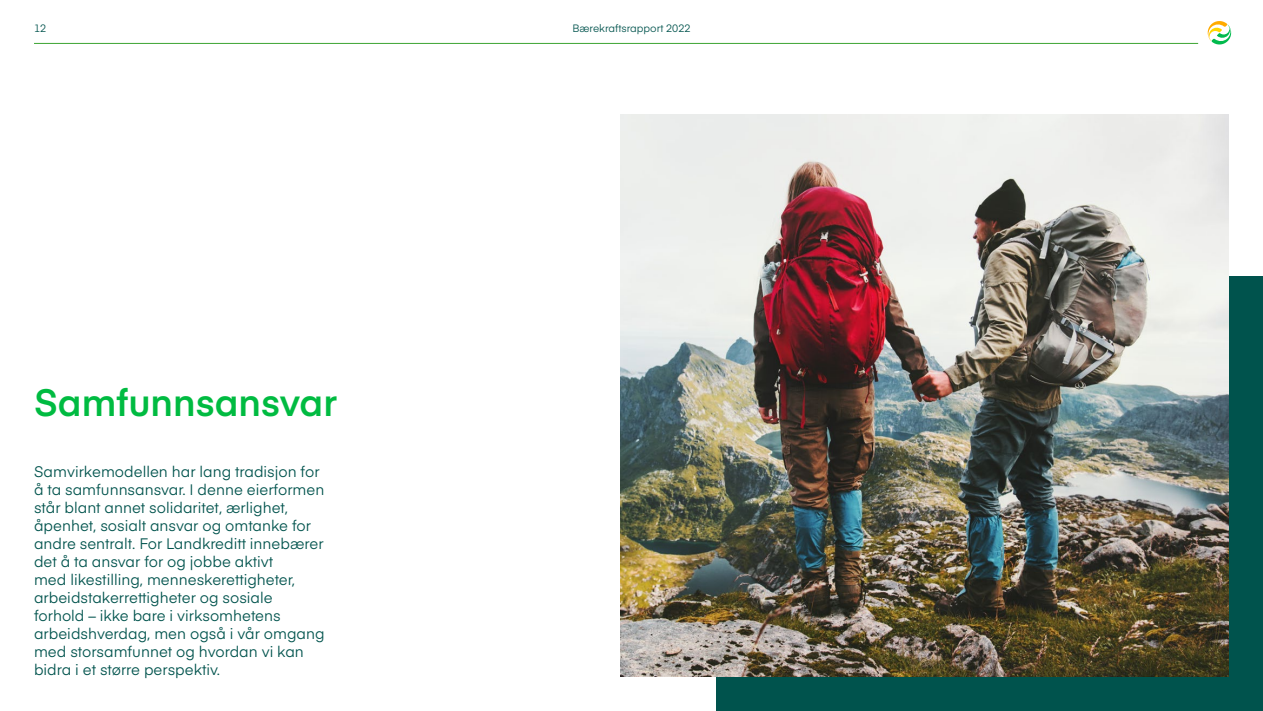
<style>
.page{position:relative;width:1263px;height:711px;background:#fff}
.page>*{position:absolute;margin:0;border:0;box-sizing:border-box;transform-origin:0 0}
.t1{font:600 37.5px "Eina 03";color:#00bb41}
.t2{font:15px/18px "Eina 03";color:#00534d}
.t3{font:10.5px "Eina 03";color:#00534d}
</style>
<div class="page">
<hr style="left:34px;top:43px;width:1164px;height:1px;background:#3ca432">
<svg style="left:1207px;top:21px;width:24px;height:24px"></svg>
<div style="left:716px;top:276px;width:547px;height:434px;background:#00534d"></div>
<img style="left:621px;top:115px;width:608px;height:561px">
<p class="t3" style="left:34px;top:20px;width:14px">12</p>
<p class="t3" style="left:572px;top:20px;width:120px">Bærekraftsrapport 2022</p>
<h1 class="t1" style="left:34px;top:375px;width:305px">Samfunnsansvar</h1>
<p class="t2" style="left:34px;top:461px;width:292px">Samvirkemodellen har lang tradisjon for å ta samfunnsansvar. I denne eierformen står blant annet solidaritet, ærlighet, åpenhet, sosialt ansvar og omtanke for andre sentralt. For Landkreditt innebærer det å ta ansvar for og jobbe aktivt<br>med likestilling, menneskerettigheter, arbeidstakerrettigheter og sosiale forhold – ikke bare i virksomhetens arbeidshverdag, men også i vår omgang med storsamfunnet og hvordan vi kan bidra i et større perspektiv.</p>
</div>
